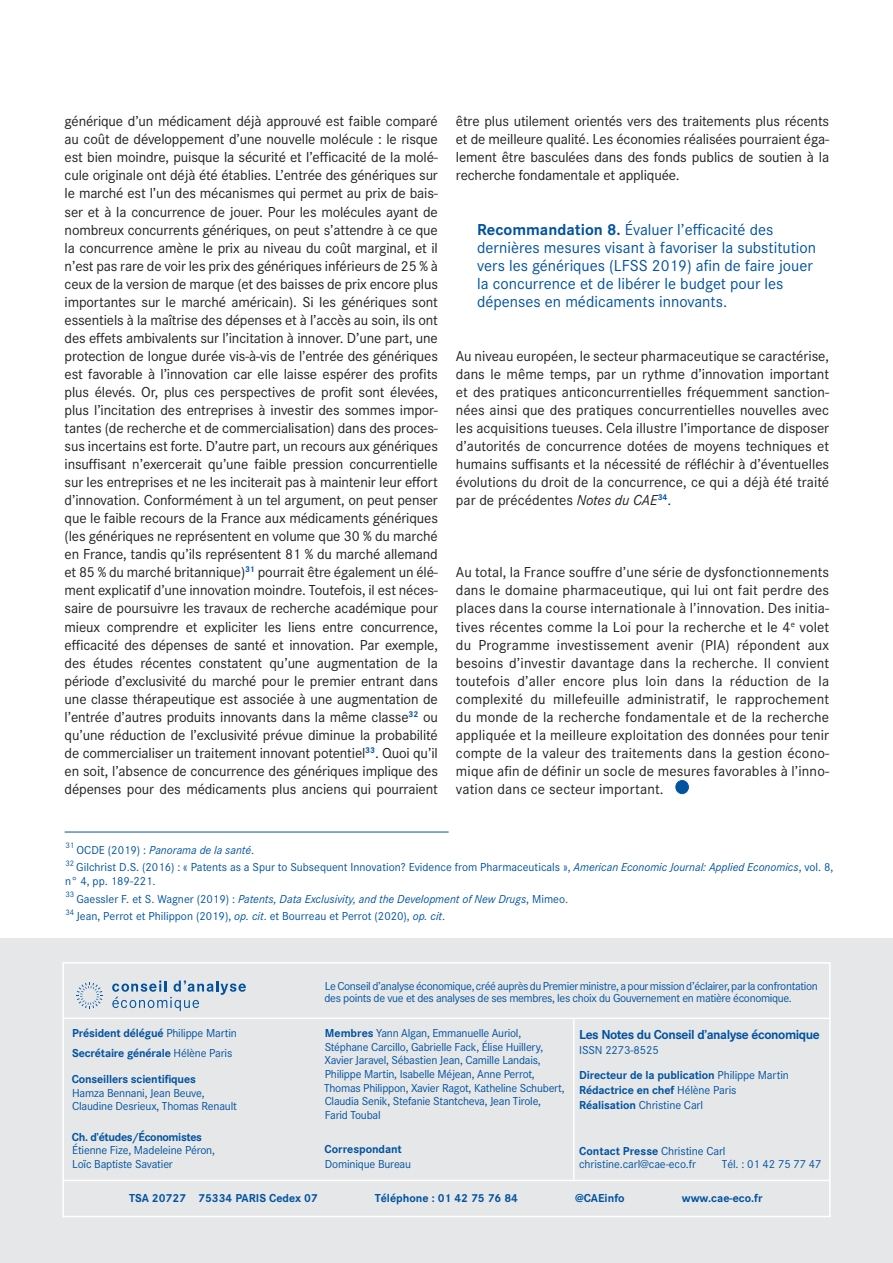
<style>
.page{position:relative;width:893px;height:1263px;background:#fff}
.page>*{position:absolute;margin:0;border:0;box-sizing:border-box;transform-origin:0 0}
.Texte___Exergue{font:16.5px/18px "Corporate S";color:#0153a0}
.Texte___Normal{font:15px/18px "Corporate S";letter-spacing:-.005em;color:#231f20;text-align:justify}
.Organigramme{font:700 13.5px "Corporate S";letter-spacing:-.03em;color:#0153a0}
.Organigramme-2{font:12px/13.5px "Corporate S";letter-spacing:-.02em;color:#0153a0}
.Texte___Note_BdP_sui{font:12px/13.5px "Corporate S";color:#0153a0}
.Organigramme-3{font:700 12px "Corporate S";letter-spacing:-.01em;color:#0153a0}
.Texte___Note_BdP_sui-2{font:italic 12px "Corporate S";color:#0153a0}
.Coordonnées{font:700 12px "Corporate S";color:#0153a0}
.Texte___Note_BdP{font:italic 12px "Corporate S";color:#0153a0}
.Texte___Note_BdP_sui-3{font:8.25px "Corporate S";color:#0153a0}
.Texte___Note_BdP-2{font:8.25px "Corporate S";color:#0153a0}
.s1{font-weight:700}
.s2{font-style:italic}
.s3{font-style:normal}
.s4{font-weight:400}
</style>
<div class="page">
<div style="left:0;top:938px;width:893px;height:325px;background:#e6e7e9"></div>
<svg style="left:112px;top:980px;width:134px;height:31px"></svg>
<svg style="left:76px;top:982px;width:27px;height:26px"></svg>
<hr style="left:64px;top:962px;width:765px;height:2px;background:#fff">
<hr style="left:64px;top:1017px;width:765px;height:2px;background:#fff">
<hr style="left:62px;top:1180px;width:767px;height:1px;background:#fff">
<hr style="left:63px;top:1216px;width:768px;height:1px;background:#fff">
<hr style="left:62px;top:962px;width:2px;height:255px;background:#fff">
<hr style="left:829px;top:962px;width:2px;height:255px;background:#fff">
<hr style="left:573px;top:1018px;width:2px;height:163px;background:#fff">
<div style="left:676px;top:780px;width:12px;height:14px;background:#0153a0;border-radius:50%"></div>
<div style="left:676px;top:780px;width:13px;height:14px;border:1px solid #0153a0;border-radius:50%"></div>
<hr style="left:65px;top:832px;width:384px;height:1px;background:#0153a0">
<p class="Texte___Normal" style="left:65px;top:112px;width:375px">générique d’un médicament déjà approuvé est faible comparé au coût de développement d’une nouvelle molécule : le risque est bien moindre, puisque la sécurité et l’efficacité de la molé&shy;cule originale ont déjà été établies. L’entrée des génériques sur le marché est l’un des mécanismes qui permet au prix de bais&shy;ser et à la concurrence de jouer. Pour les molécules ayant de nombreux concurrents génériques, on peut s’attendre à ce que la concurrence amène le prix au niveau du coût marginal, et il n’est pas rare de voir les prix des génériques inférieurs de 25 % à ceux de la version de marque (et des baisses de prix encore plus importantes sur le marché américain). Si les génériques sont essentiels à la maîtrise des dépenses et à l’accès au soin, ils ont des effets ambivalents sur l’incitation à innover. D’une part, une protection de longue durée vis-à-vis de l’entrée des génériques est favorable à l’innovation car elle laisse espérer des profits plus élevés. Or, plus ces perspectives de profit sont élevées, plus l’incitation des entreprises à investir des sommes impor&shy;tantes (de recherche et de commercialisation) dans des proces&shy;sus incertains est forte. D’autre part, un recours aux génériques insuffisant n’exercerait qu’une faible pression concurrentielle sur les entreprises et ne les inciterait pas à maintenir leur effort d’innovation. Conformément à un tel argument, on peut penser que le faible recours de la France aux médicaments génériques (les génériques ne représentent en volume que 30 % du marché en France, tandis qu’ils représentent 81 % du marché allemand et 85 % du marché britannique)<sup>31</sup> pourrait être également un élé&shy;ment explicatif d’une innovation moindre. Toutefois, il est néces&shy;saire de poursuivre les travaux de recherche académique pour mieux comprendre et expliciter les liens entre concurrence, efficacité des dépenses de santé et innovation. Par exemple, des études récentes constatent qu’une augmentation de la période d’exclusivité du marché pour le premier entrant dans une classe thérapeutique est associée à une augmentation de l’entrée d’autres produits innovants dans la même classe<sup>32</sup> ou qu’une réduction de l’exclusivité prévue diminue la probabilité de commercialiser un traitement innovant potentiel<sup>33</sup>. Quoi qu’il en soit, l’absence de concurrence des génériques implique des dépenses pour des médicaments plus anciens qui pourraient</p>
<p class="Texte___Normal" style="left:456px;top:112px;width:375px">être plus utilement orientés vers des traitements plus récents et de meilleure qualité. Les économies réalisées pourraient éga&shy;lement être basculées dans des fonds publics de soutien à la recherche fondamentale et appliquée.</p>
<p class="Texte___Exergue" style="left:477px;top:219px;width:340px"><span class="s1">Recommandation 8.</span> Évaluer l’efficacité des dernières mesures visant à favoriser la substitution vers les génériques (LFSS 2019) afin de faire jouer la concurrence et de libérer le budget pour les dépenses en médicaments innovants.</p>
<p class="Texte___Normal" style="left:456px;top:346px;width:375px">Au niveau européen, le secteur pharmaceutique se caractérise, dans le même temps, par un rythme d’innovation important et des pratiques anticoncurrentielles fréquemment sanction&shy;nées ainsi que des pratiques concurrentielles nouvelles avec les acquisitions tueuses. Cela illustre l’importance de disposer d’autorités de concurrence dotées de moyens techniques et humains suffisants et la nécessité de réfléchir à d’éventuelles évolutions du droit de la concurrence, ce qui a déjà été traité par de précédentes <span class="s2">Notes du CAE</span><sup>34</sup>.</p>
<p class="Texte___Normal" style="left:456px;top:563px;width:375px">Au total, la France souffre d’une série de dysfonctionnements dans le domaine pharmaceutique, qui lui ont fait perdre des places dans la course internationale à l’innovation. Des initia&shy;tives récentes comme la Loi pour la recherche et le 4<sup>e</sup> volet du Programme investissement avenir (PIA) répondent aux besoins d’investir davantage dans la recherche. Il convient toutefois d’aller encore plus loin dans la réduction de la complexité du millefeuille administratif, le rapprochement du monde de la recherche fondamentale et de la recherche appliquée et la meilleure exploitation des données pour tenir compte de la valeur des traitements dans la gestion écono&shy;mique afin de définir un socle de mesures favorables à l’inno&shy;vation dans ce secteur important.</p>
<p class="Texte___Note_BdP-2" style="left:66px;top:840px;width:10px">31</p>
<p class="Texte___Note_BdP" style="left:76px;top:842px;width:179px"><span class="s3">OCDE (2019) :</span> Panorama de la santé<span class="s3">.</span></p>
<p class="Texte___Note_BdP_sui-3" style="left:66px;top:858px;width:10px">32</p>
<p class="Texte___Note_BdP_sui" style="left:65px;top:860px;width:769px;text-indent:11px">Gilchrist D.S. (2016) : « Patents as a Spur to Subsequent Innovation? Evidence from Pharmaceuticals », <span class="s2">American Economic Journal: Applied Economics</span>, vol. 8, n° 4, pp. 189-221.</p>
<p class="Texte___Note_BdP_sui-3" style="left:66px;top:889px;width:10px">33</p>
<p class="Texte___Note_BdP_sui-2" style="left:76px;top:891px;width:493px"><span class="s3">Gaessler F. et S. Wagner (2019) :</span> Patents, Data Exclusivity, and the Development of New Drugs<span class="s3">, Mimeo.</span></p>
<p class="Texte___Note_BdP_sui-3" style="left:66px;top:907px;width:10px">34</p>
<p class="Texte___Note_BdP_sui" style="left:76px;top:909px;width:370px">Jean, Perrot et Philippon (2019), <span class="s2">op. cit</span>. et Bourreau et Perrot (2020), <span class="s2">op. cit</span>.</p>
<p class="Organigramme-3" style="left:72px;top:1025px;width:166px">Président délégué <span class="s4">Philippe Martin</span></p>
<p class="Organigramme-3" style="left:72px;top:1044px;width:162px">Secrétaire générale <span class="s4">Hélène Paris</span></p>
<p class="Organigramme-2" style="left:72px;top:1072px;width:166px"><span class="s1">Conseillers scientifiques<br></span>Hamza Bennani, Jean Beuve,<br>Claudine Desrieux, Thomas Renault</p>
<p class="Organigramme-2" style="left:72px;top:1129px;width:145px"><span class="s1">Ch. d’études/Économistes<br></span>Étienne Fize, Madeleine Péron,<br>Loïc Baptiste Savatier</p>
<p class="Organigramme-2" style="left:325px;top:980px;width:495px;line-height:12px">Le Conseil d’analyse économique, créé auprès du Premier ministre, a pour mission d’éclairer, par la confrontation des points de vue et des analyses de ses membres, les choix du Gouvernement en matière économique.</p>
<p class="Organigramme" style="left:579px;top:1025px;width:242px">Les Notes du Conseil d’analyse économique</p>
<p class="Organigramme-2" style="left:579px;top:1042px;width:81px">ISSN 2273-8525</p>
<p class="Organigramme-3" style="left:579px;top:1067px;width:211px">Directeur de la publication <span class="s4">Philippe Martin</span></p>
<p class="Organigramme-3" style="left:579px;top:1082px;width:159px">Rédactrice en chef <span class="s4">Hélène Paris</span></p>
<p class="Organigramme-2" style="left:579px;top:1098px;width:125px"><span class="s1">Réalisation</span> Christine Carl</p>
<p class="Organigramme-2" style="left:579px;top:1143px;width:148px"><span class="s1">Contact Presse</span> Christine Carl christine.carl@cae-eco.fr</p>
<p class="Organigramme-2" style="left:324px;top:1026px;width:242px"><span class="s1">Membres</span> Yann Algan, Emmanuelle Auriol, Stéphane Carcillo, Gabrielle Fack, Élise Huillery, Xavier Jaravel, Sébastien Jean, Camille Landais, Philippe Martin, Isabelle Méjean, Anne Perrot, Thomas Philippon, Xavier Ragot, Katheline Schubert,</p>
<p class="Organigramme-2" style="left:325px;top:1094px;width:218px">Claudia Senik, Stefanie Stantcheva, Jean Tirole,<br>Farid Toubal</p>
<p class="Organigramme-3" style="left:325px;top:1141px;width:79px">Correspondant</p>
<p class="Organigramme-2" style="left:325px;top:1157px;width:88px">Dominique Bureau</p>
<p class="Organigramme-2" style="left:722px;top:1157px;width:101px">Tél. : 01 42 75 77 47</p>
<p class="Coordonnées" style="left:129px;top:1190px;width:190px">TSA 20727 75334 PARIS Cedex 07</p>
<p class="Coordonnées" style="left:375px;top:1190px;width:145px">Téléphone : 01 42 75 76 84</p>
<p class="Coordonnées" style="left:575px;top:1190px;width:51px">@CAEinfo</p>
<p class="Coordonnées" style="left:682px;top:1190px;width:83px">www.cae-eco.fr</p>
</div>
